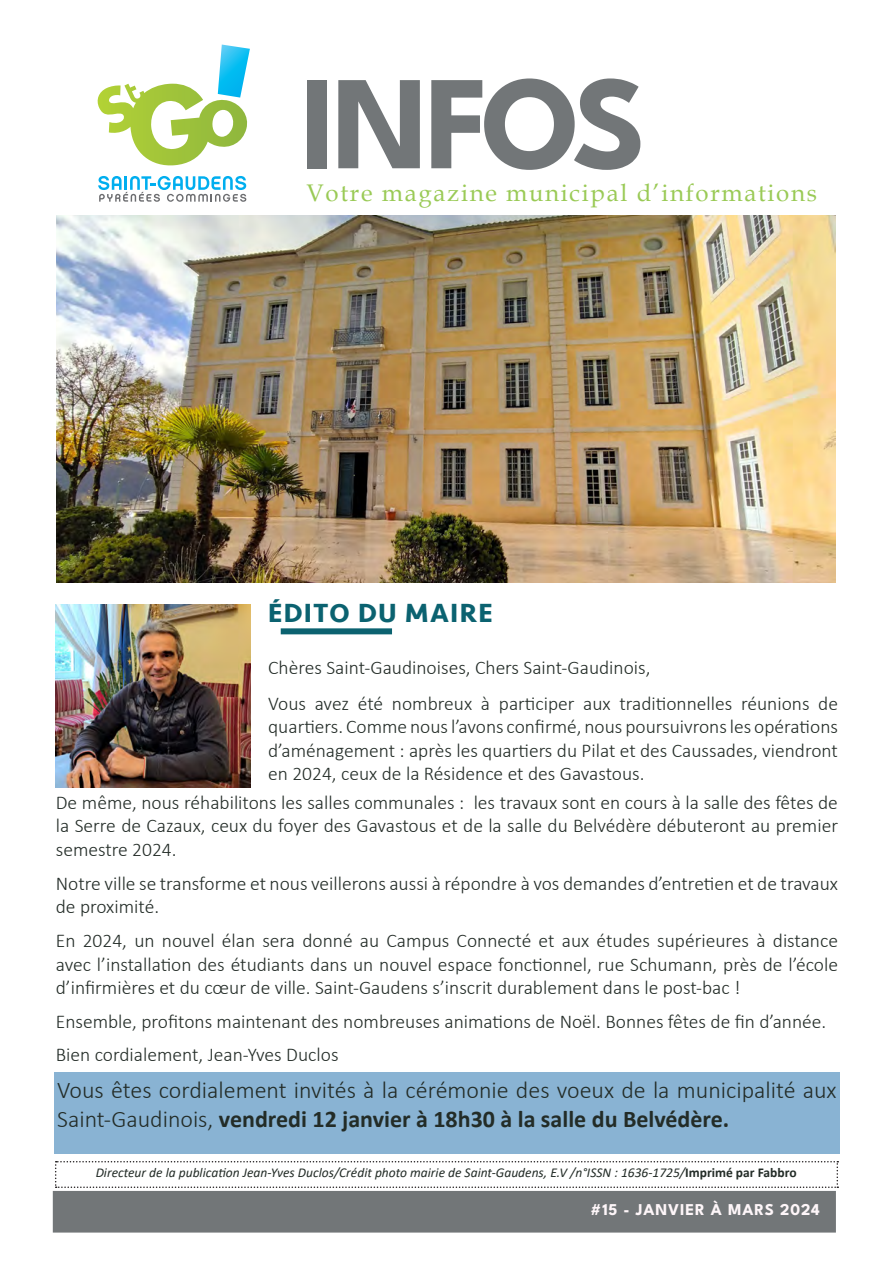
<style>
.page{position:relative;width:893px;height:1263px;background:#fff}
.page>*{position:absolute;margin:0;border:0;box-sizing:border-box;transform-origin:0 0}
.t1{font:100 133.5px "League Spartan";letter-spacing:-.045em;color:#727678}
.t2{font:700 27px "Seravek";letter-spacing:.05em;color:#0b6270}
.t3{font:300 24px/28.8px "Calibri";color:#232c27}
.t4{font:24px "Book Antiqua";letter-spacing:.07em;color:#9aca56}
.t5{font:300 19.5px/23.4px "Calibri";color:#232c27;text-align:justify}
.t6{font:100 16.5px "League Spartan";letter-spacing:.05em;color:#fef6f9}
.t7{font:italic 13.5px "Calibri";color:#232c27}
.s1{font-weight:700}
.s2{font-weight:700;font-style:normal}
</style>
<div class="page">
<svg style="left:97px;top:45px;width:153px;height:121px"></svg>
<svg style="left:98px;top:176px;width:148px;height:26px"></svg>
<svg style="left:55px;top:1161px;width:782px;height:26px"></svg>
<div style="left:280px;top:628px;width:112px;height:6px;background:#0b6270"></div>
<img style="left:56px;top:604px;width:194px;height:182px">
<div style="left:53px;top:1190px;width:782px;height:42px;background:#727678"></div>
<div style="left:54px;top:1071px;width:785px;height:82px;background:#89b3d3"></div>
<img style="left:56px;top:215px;width:779px;height:367px">
<p class="t1" style="left:300px;top:27px;width:347px">INFOS</p>
<p class="t4" style="left:306px;top:176px;width:511px">Votre magazine municipal d’informations</p>
<p class="t2" style="left:268px;top:591px;width:226px">ÉDITO DU MAIRE</p>
<p class="t5" style="left:268px;top:655px;width:384px">Chères Saint-Gaudinoises, Chers Saint-Gaudinois,</p>
<p class="t5" style="left:268px;top:691px;width:571px">Vous avez été nombreux à participer aux traditionnelles réunions de quartiers. Comme nous l’avons confirmé, nous poursuivrons les opérations d’aménagement : après les quartiers du Pilat et des Caussades, viendront en 2024, ceux de la Résidence et des Gavastous.</p>
<p class="t5" style="left:56px;top:790px;width:783px">De même, nous réhabilitons les salles communales : les travaux sont en cours à la salle des fêtes de la Serre de Cazaux, ceux du foyer des Gavastous et de la salle du Belvédère débuteront au premier semestre 2024.</p>
<p class="t5" style="left:56px;top:871px;width:783px">Notre ville se transforme et nous veillerons aussi à répondre à vos demandes d’entretien et de travaux de proximité.</p>
<p class="t5" style="left:56px;top:928px;width:783px">En 2024, un nouvel élan sera donné au Campus Connecté et aux études supérieures à distance avec l’installation des étudiants dans un nouvel espace fonctionnel, rue Schumann, près de l’école d’infirmières et du cœur de ville. Saint-Gaudens s’inscrit durablement dans le post-bac !</p>
<p class="t5" style="left:56px;top:1009px;width:771px">Ensemble, profitons maintenant des nombreuses animations de Noël. Bonnes fêtes de fin d’année.</p>
<p class="t5" style="left:56px;top:1042px;width:284px">Bien cordialement, Jean-Yves Duclos</p>
<p class="t3" style="left:57px;top:1075px;width:780px">Vous êtes cordialement invités à la cérémonie des voeux de la municipalité aux<br>Saint-Gaudinois, <span class="s1">vendredi 12 janvier à 18h30 à la salle du Belvédère.</span></p>
<p class="t7" style="left:96px;top:1162px;width:702px">Directeur de la publication Jean-Yves Duclos/Crédit photo mairie de Saint-Gaudens, E.V /n°ISSN : 1636-1725/<span class="s2">Imprimé par Fabbro</span></p>
<p class="t6" style="left:590px;top:1197px;width:231px">#15 - JANVIER À MARS 2024</p>
</div>
